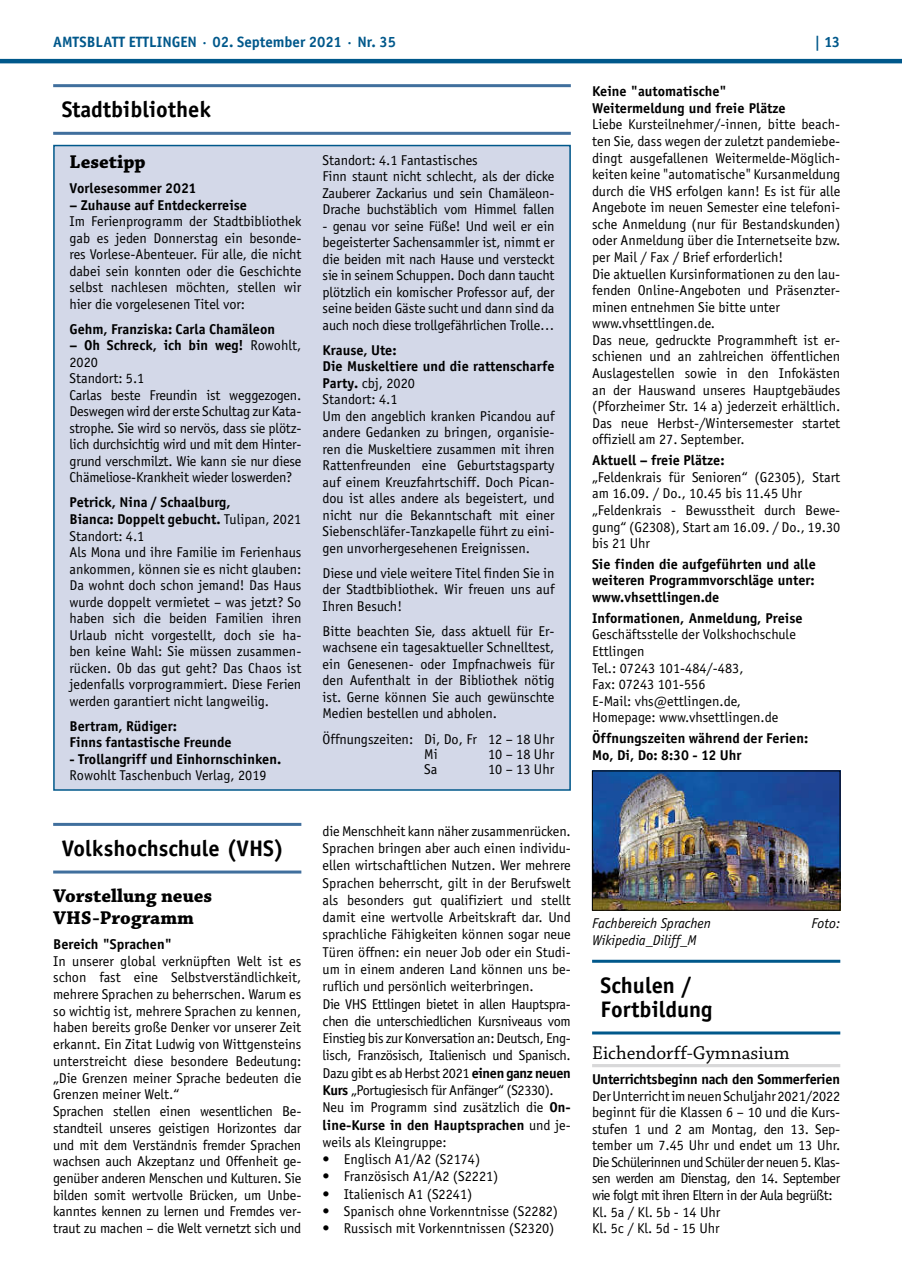
<style>
.page{position:relative;width:902px;height:1280px;background:#fff}
.page>*{position:absolute;margin:0;border:0;box-sizing:border-box;transform-origin:0 0}
.t1{font:700 22.5px/24px "Officina Sans";color:#000}
.t2{font:700 19.5px/21.3px "Chaparral Pro";color:#000}
.t3{font:19.5px "Chaparral Pro";color:#000}
.t4{font:700 15px "Officina Sans";color:#00588b}
.t5{font:14.25px/16.5px "Officina Sans";color:#000}
.t6{font:700 14.25px/16.5px "Officina Sans";color:#000}
.t7{font:14.25px/16.5px "Officina Sans";letter-spacing:-.025em;color:#000}
.t8{font:italic 14.25px "Officina Sans";color:#000}
.t9{font:700 14.25px "Officina Sans";letter-spacing:-.02em;color:#000}
.s1{font-weight:700}
</style>
<div class="page">
<hr style="left:0;top:59px;width:901px;height:4px;background:#00588b">
<div style="left:54px;top:146px;width:516px;height:644px;background:#d3d8e8"></div>
<div style="left:53px;top:145px;width:517px;height:646px;border:2px solid #00588b"></div>
<hr style="left:53px;top:823px;width:248px;height:3px;background:#406f9d">
<hr style="left:53px;top:870px;width:248px;height:3px;background:#406f9d">
<hr style="left:592px;top:960px;width:248px;height:3px;background:#00588b">
<hr style="left:592px;top:1031px;width:248px;height:3px;background:#00588b">
<hr style="left:592px;top:1064px;width:248px;height:3px;background:#d8d8d9">
<img style="left:594px;top:773px;width:244px;height:135px">
<hr style="left:53px;top:84px;width:517px;height:3px;background:#406f9d">
<hr style="left:53px;top:132px;width:517px;height:3px;background:#406f9d">
<p class="t4" style="left:53px;top:32px;width:344px">AMTSBLATT ETTLINGEN · 02. September 2021 · Nr. 35</p>
<p class="t4" style="left:814px;top:32px;width:27px">| 13</p>
<h1 class="t1" style="left:62px;top:97px;width:151px">Stadtbibliothek</h1>
<h2 class="t2" style="left:69px;top:152px;width:78px">Lesetipp</h2>
<p class="t6" style="left:69px;top:180px;width:128px">Vorlesesommer 2021</p>
<p class="t6" style="left:69px;top:197px;width:179px">– Zuhause auf Entdeckerreise</p>
<p class="t5" style="left:69px;top:213px;width:233px;text-align:justify">Im Ferienprogramm der Stadtbibliothek gab es jeden Donnerstag ein besonde&shy;res Vorlese-Abenteuer. Für alle, die nicht dabei sein konnten oder die Geschichte selbst nachlesen möchten, stellen wir hier die vorgelesenen Titel vor:</p>
<p class="t6" style="left:69px;top:321px;width:207px">Gehm, Franziska: Carla Chamäleon</p>
<p class="t5" style="left:69px;top:337px;width:233px"><span class="s1">– Oh Schreck, ich bin weg!</span> Rowohlt, 2020<br>Standort: 5.1<br>Carlas beste Freundin ist weggezogen.<br>Deswegen wird der erste Schultag zur Kata&shy;strophe. Sie wird so nervös, dass sie plötz&shy;lich durchsichtig wird und mit dem Hinter&shy;grund verschmilzt. Wie kann sie nur diese Chämeliose-Krankheit wieder loswerden?</p>
<p class="t5" style="left:69px;top:494px;width:233px"><span class="s1">Petrick, Nina / Schaalburg,<br>Bianca: Doppelt gebucht.</span> Tulipan, 2021<br>Standort: 4.1<br>Als Mona und ihre Familie im Ferienhaus ankommen, können sie es nicht glauben:<br>Da wohnt doch schon jemand! Das Haus wurde doppelt vermietet – was jetzt? So haben sich die beiden Familien ihren Urlaub nicht vorgestellt, doch sie ha&shy;ben keine Wahl: Sie müssen zusammen&shy;rücken. Ob das gut geht? Das Chaos ist jedenfalls vorprogrammiert. Diese Ferien werden garantiert nicht langweilig.</p>
<p class="t6" style="left:69px;top:717px;width:164px">Bertram, Rüdiger:<br>Finns fantastische Freunde</p>
<p class="t6" style="left:69px;top:750px;width:213px">- Trollangriff und Einhornschinken.</p>
<p class="t5" style="left:69px;top:767px;width:199px">Rowohlt Taschenbuch Verlag, 2019</p>
<h1 class="t1" style="left:62px;top:836px;width:224px">Volkshochschule (VHS)</h1>
<h2 class="t2" style="left:53px;top:886px;width:160px">Vorstellung neues<br>VHS-Programm</h2>
<p class="t6" style="left:53px;top:935px;width:120px">Bereich "Sprachen"</p>
<p class="t5" style="left:53px;top:952px;width:250px">In unserer global verknüpften Welt ist es schon fast eine Selbstverständlichkeit, mehrere Sprachen zu beherrschen. Warum es so wichtig ist, mehrere Sprachen zu kennen, haben bereits große Denker vor unserer Zeit erkannt. Ein Zitat Ludwig von Wittgensteins unterstreicht diese besondere Bedeutung: „Die Grenzen meiner Sprache bedeuten die Grenzen meiner Welt.“<br>Sprachen stellen einen wesentlichen Be&shy;standteil unseres geistigen Horizontes dar und mit dem Verständnis fremder Sprachen wachsen auch Akzeptanz und Offenheit ge&shy;genüber anderen Menschen und Kulturen. Sie bilden somit wertvolle Brücken, um Unbe&shy;kanntes kennen zu lernen und Fremdes ver&shy;traut zu machen – die Welt vernetzt sich und</p>
<p class="t5" style="left:322px;top:152px;width:233px">Standort: 4.1 Fantastisches<br>Finn staunt nicht schlecht, als der dicke Zauberer Zackarius und sein Chamäleon-Drache buchstäblich vom Himmel fallen</p>
<p class="t5" style="left:322px;top:218px;width:233px;text-align:justify">- genau vor seine Füße! Und weil er ein begeisterter Sachensammler ist, nimmt er die beiden mit nach Hause und versteckt sie in seinem Schuppen. Doch dann taucht plötzlich ein komischer Professor auf, der seine beiden Gäste sucht und dann sind da auch noch diese trollgefährlichen Trolle…</p>
<p class="t5" style="left:322px;top:342px;width:233px"><span class="s1">Krause, Ute:<br>Die Muskeltiere und die rattenscharfe Party.</span> cbj, 2020<br>Standort: 4.1<br>Um den angeblich kranken Picandou auf andere Gedanken zu bringen, organisie&shy;ren die Muskeltiere zusammen mit ihren Rattenfreunden eine Geburtstagsparty auf einem Kreuzfahrtschiff. Doch Pican&shy;dou ist alles andere als begeistert, und nicht nur die Bekanntschaft mit einer Siebenschläfer-Tanzkapelle führt zu eini&shy;gen unvorhergesehenen Ereignissen.</p>
<p class="t5" style="left:322px;top:565px;width:233px;text-align:justify">Diese und viele weitere Titel finden Sie in der Stadtbibliothek. Wir freuen uns auf Ihren Besuch!</p>
<p class="t5" style="left:322px;top:623px;width:233px;text-align:justify">Bitte beachten Sie, dass aktuell für Er&shy;wachsene ein tagesaktueller Schnelltest, ein Genesenen- oder Impfnachweis für den Aufenthalt in der Bibliothek nötig ist. Gerne können Sie auch gewünschte Medien bestellen und abholen.</p>
<p class="t5" style="left:424px;top:731px;width:131px;line-height:15px;text-indent:-101px">Öffnungszeiten: Di, Do, Fr 12 – 18 Uhr<br>Mi</p>
<p class="t5" style="left:488px;top:746px;width:68px">10 – 18 Uhr</p>
<p class="t5" style="left:424px;top:761px;width:15px">Sa</p>
<p class="t5" style="left:488px;top:761px;width:68px">10 – 13 Uhr</p>
<p class="t5" style="left:322px;top:822px;width:250px;line-height:17.2px">die Menschheit kann näher zusammenrücken.<br>Sprachen bringen aber auch einen individu&shy;ellen wirtschaftlichen Nutzen. Wer mehrere Sprachen beherrscht, gilt in der Berufswelt als besonders gut qualifiziert und stellt damit eine wertvolle Arbeitskraft dar. Und sprachliche Fähigkeiten können sogar neue Türen öffnen: ein neuer Job oder ein Studi&shy;um in einem anderen Land können uns be&shy;ruflich und persönlich weiterbringen.<br>Die VHS Ettlingen bietet in allen Hauptspra&shy;chen die unterschiedlichen Kursniveaus vom Einstieg bis zur Konversation an: Deutsch, Eng&shy;lisch, Französisch, Italienisch und Spanisch.<br>Dazu gibt es ab Herbst 2021 <span class="s1">einen ganz neuen Kurs</span> „Portugiesisch für Anfänger“ (S2330).<br>Neu im Programm sind zusätzlich die <span class="s1">On&shy;line-Kurse in den Hauptsprachen</span> und je&shy;weils als Kleingruppe:</p>
<p class="t5" style="left:322px;top:1151px;width:159px">• Englisch A1/A2 (S2174)</p>
<p class="t5" style="left:322px;top:1168px;width:177px">• Französisch A1/A2 (S2221)</p>
<p class="t5" style="left:322px;top:1185px;width:151px">• Italienisch A1 (S2241)</p>
<p class="t5" style="left:322px;top:1203px;width:237px">• Spanisch ohne Vorkenntnisse (S2282)</p>
<p class="t5" style="left:322px;top:1220px;width:233px">• Russisch mit Vorkenntnissen (S2320)</p>
<p class="t6" style="left:592px;top:83px;width:195px">Keine "automatische"<br>Weitermeldung und freie Plätze</p>
<p class="t5" style="left:592px;top:116px;width:250px">Liebe Kursteilnehmer/-innen, bitte beach&shy;ten Sie, dass wegen der zuletzt pandemiebe&shy;dingt ausgefallenen Weitermelde-Möglich&shy;keiten keine "automatische" Kursanmeldung durch die VHS erfolgen kann! Es ist für alle Angebote im neuen Semester eine telefoni&shy;sche Anmeldung (nur für Bestandskunden) oder Anmeldung über die Internetseite bzw. per Mail / Fax / Brief erforderlich!<br>Die aktuellen Kursinformationen zu den lau&shy;fenden Online-Angeboten und Präsenzter&shy;minen entnehmen Sie bitte unter www.vhsettlingen.de.<br>Das neue, gedruckte Programmheft ist er&shy;schienen und an zahlreichen öffentlichen Auslagestellen sowie in den Infokästen an der Hauswand unseres Hauptgebäudes (Pforzheimer Str. 14 a) jederzeit erhältlich.<br>Das neue Herbst-/Wintersemester startet offiziell am 27. September.</p>
<p class="t6" style="left:592px;top:452px;width:134px">Aktuell – freie Plätze:</p>
<p class="t5" style="left:592px;top:469px;width:250px">„Feldenkrais für Senioren“ (G2305), Start am 16.09. / Do., 10.45 bis 11.45 Uhr „Feldenkrais - Bewusstheit durch Bewe&shy;gung“ (G2308), Start am 16.09. / Do., 19.30 bis 21 Uhr</p>
<p class="t6" style="left:592px;top:556px;width:225px;text-align:justify">Sie finden die aufgeführten und alle weiteren Programmvorschläge unter: www.vhsettlingen.de</p>
<p class="t6" style="left:592px;top:610px;width:212px">Informationen, Anmeldung, Preise</p>
<p class="t5" style="left:592px;top:626px;width:205px">Geschäftsstelle der Volkshochschule<br>Ettlingen<br>Tel.: 07243 101-484/-483,<br>Fax: 07243 101-556<br>E-Mail: vhs@ettlingen.de,<br>Homepage: www.vhsettlingen.de</p>
<p class="t6" style="left:592px;top:730px;width:218px">Öffnungszeiten während der Ferien:<br>Mo, Di, Do: 8:30 - 12 Uhr</p>
<p class="t8" style="left:592px;top:915px;width:120px">Fachbereich Sprachen</p>
<p class="t8" style="left:811px;top:915px;width:30px">Foto:</p>
<p class="t8" style="left:592px;top:932px;width:106px">Wikipedia_Diliff_M</p>
<h1 class="t1" style="left:600px;top:973px;width:113px">Schulen /<br>Fortbildung</h1>
<h2 class="t3" style="left:592px;top:1042px;width:199px">Eichendorff-Gymnasium</h2>
<p class="t9" style="left:592px;top:1070px;width:249px">Unterrichtsbeginn nach den Sommerferien</p>
<p class="t7" style="left:592px;top:1087px;width:250px">Der Unterricht im neuen Schuljahr 2021/2022 beginnt für die Klassen 6 – 10 und die Kurs&shy;stufen 1 und 2 am Montag, den 13. Sep&shy;tember um 7.45 Uhr und endet um 13 Uhr.<br>Die Schülerinnen und Schüler der neuen 5. Klas&shy;sen werden am Dienstag, den 14. September wie folgt mit ihren Eltern in der Aula begrüßt:<br>Kl. 5a / Kl. 5b - 14 Uhr<br>Kl. 5c / Kl. 5d - 15 Uhr</p>
</div>
